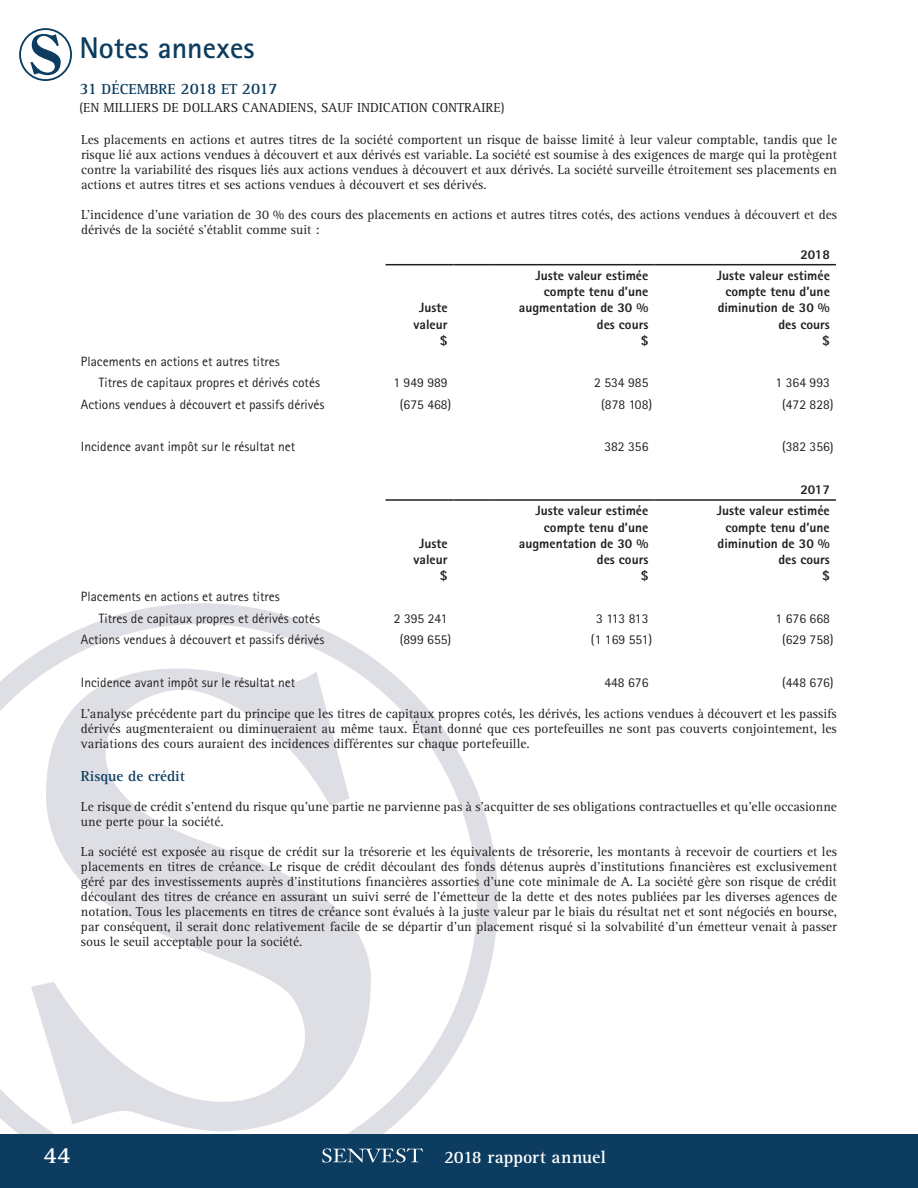
<style>
.page{position:relative;width:918px;height:1188px;background:#fff}
.page>*{position:absolute;margin:0;border:0;box-sizing:border-box;transform-origin:0 0}
.t1{font:700 30px "Rotis Sans Serif Std";color:#0c3d60}
.t2{font:700 24px "Rotis Serif Std";color:#fff}
.t3{font:700 18px "Rotis Serif Std";color:#fff}
.t4{font:700 16.5px "Rotis Serif Std";color:#0c3d60}
.t5{font:700 15px "Rotis Serif Std";color:#0c3d60}
.t6{font:13.5px/15px "Rotis Serif Std";color:#231f20;text-align:justify}
.t7{font:13.5px/21.3px "Rotis Sans Serif Std";color:#231f20}
.t8{font:800 13.5px/16.2px "Rotis Sans Serif Std";color:#231f20;text-align:right}
.s1{font-size:15px}
</style>
<div class="page">
<svg style="left:0;top:603px;width:498px;height:531px"></svg>
<svg style="left:31px;top:668px;width:340px;height:463px"></svg>
<div style="left:0;top:1134px;width:918px;height:54px;background:#0c3d60"></div>
<svg style="left:322px;top:1148px;width:101px;height:15px"></svg>
<svg style="left:19px;top:28px;width:53px;height:53px"></svg>
<hr style="left:386px;top:264px;width:68px;height:1px;background:#231f20">
<hr style="left:454px;top:264px;width:40px;height:1px;background:#231f20">
<hr style="left:494px;top:264px;width:160px;height:1px;background:#231f20">
<hr style="left:654px;top:264px;width:182px;height:1px;background:#231f20">
<hr style="left:386px;top:499px;width:68px;height:2px;background:#231f20">
<hr style="left:454px;top:499px;width:40px;height:2px;background:#231f20">
<hr style="left:494px;top:499px;width:160px;height:2px;background:#231f20">
<hr style="left:654px;top:499px;width:182px;height:2px;background:#231f20">
<h1 class="t1" style="left:80px;top:29px;width:176px">Notes annexes</h1>
<p class="t4" style="left:80px;top:79px;width:200px">31 <span class="s1">DÉCEMBRE</span> 2018 <span class="s1">ET</span> 2017</p>
<p class="t6" style="left:80px;top:100px;width:427px">(EN MILLIERS DE DOLLARS CANADIENS, SAUF INDICATION CONTRAIRE)</p>
<p class="t6" style="left:81px;top:133px;width:758px">Les placements en actions et autres titres de la société comportent un risque de baisse limité à leur valeur comptable, tandis que le risque lié aux actions vendues à découvert et aux dérivés est variable. La société est soumise à des exigences de marge qui la protègent contre la variabilité des risques liés aux actions vendues à découvert et aux dérivés. La société surveille étroitement ses placements en actions et autres titres et ses actions vendues à découvert et ses dérivés.</p>
<p class="t6" style="left:81px;top:208px;width:757px">L’incidence d’une variation de 30 % des cours des placements en actions et autres titres cotés, des actions vendues à découvert et des dérivés de la société s’établit comme suit :</p>
<p class="t8" style="left:800px;top:246px;width:31px">2018</p>
<p class="t7" style="left:99px;top:351px;width:223px;text-indent:-18px">Placements en actions et autres titres<br>Titres de capitaux propres et dérivés cotés</p>
<p class="t8" style="left:414px;top:300px;width:35px">Juste valeur $</p>
<p class="t8" style="left:519px;top:267px;width:131px">Juste valeur estimée compte tenu d’une augmentation de 30 % des cours<br>$</p>
<p class="t8" style="left:717px;top:267px;width:114px">Juste valeur estimée compte tenu d’une diminution de 30 % des cours<br>$</p>
<p class="t7" style="left:393px;top:372px;width:56px">1 949 989</p>
<p class="t7" style="left:594px;top:372px;width:56px">2 534 985</p>
<p class="t7" style="left:776px;top:372px;width:56px">1 364 993</p>
<p class="t7" style="left:81px;top:393px;width:245px">Actions vendues à découvert et passifs dérivés</p>
<p class="t7" style="left:400px;top:393px;width:53px">(675 468)</p>
<p class="t7" style="left:601px;top:393px;width:53px">(878 108)</p>
<p class="t7" style="left:782px;top:393px;width:53px">(472 828)</p>
<p class="t7" style="left:81px;top:436px;width:216px">Incidence avant impôt sur le résultat net</p>
<p class="t7" style="left:604px;top:436px;width:45px">382 356</p>
<p class="t7" style="left:782px;top:436px;width:53px">(382 356)</p>
<p class="t8" style="left:800px;top:481px;width:31px">2017</p>
<p class="t7" style="left:99px;top:586px;width:223px;text-indent:-18px">Placements en actions et autres titres<br>Titres de capitaux propres et dérivés cotés</p>
<p class="t8" style="left:414px;top:535px;width:35px">Juste valeur $</p>
<p class="t8" style="left:519px;top:503px;width:131px">Juste valeur estimée compte tenu d’une augmentation de 30 % des cours<br>$</p>
<p class="t8" style="left:717px;top:503px;width:114px">Juste valeur estimée compte tenu d’une diminution de 30 % des cours<br>$</p>
<p class="t7" style="left:394px;top:607px;width:55px">2 395 241</p>
<p class="t7" style="left:596px;top:607px;width:54px">3 113 813</p>
<p class="t7" style="left:776px;top:607px;width:56px">1 676 668</p>
<p class="t7" style="left:81px;top:629px;width:245px">Actions vendues à découvert et passifs dérivés</p>
<p class="t7" style="left:400px;top:629px;width:53px">(899 655)</p>
<p class="t7" style="left:591px;top:629px;width:63px">(1 169 551)</p>
<p class="t7" style="left:782px;top:629px;width:53px">(629 758)</p>
<p class="t7" style="left:81px;top:671px;width:216px">Incidence avant impôt sur le résultat net</p>
<p class="t7" style="left:604px;top:671px;width:45px">448 676</p>
<p class="t7" style="left:782px;top:671px;width:53px">(448 676)</p>
<p class="t6" style="left:81px;top:707px;width:757px">L’analyse précédente part du principe que les titres de capitaux propres cotés, les dérivés, les actions vendues à découvert et les passifs dérivés augmenteraient ou diminueraient au même taux. Étant donné que ces portefeuilles ne sont pas couverts conjointement, les variations des cours auraient des incidences différentes sur chaque portefeuille.</p>
<p class="t5" style="left:81px;top:767px;width:105px">Risque de crédit</p>
<p class="t6" style="left:81px;top:800px;width:757px">Le risque de crédit s’entend du risque qu’une partie ne parvienne pas à s’acquitter de ses obligations contractuelles et qu’elle occasionne une perte pour la société.</p>
<p class="t6" style="left:81px;top:845px;width:758px">La société est exposée au risque de crédit sur la trésorerie et les équivalents de trésorerie, les montants à recevoir de courtiers et les placements en titres de créance. Le risque de crédit découlant des fonds détenus auprès d’institutions financières est exclusivement géré par des investissements auprès d’institutions financières assorties d’une cote minimale de A. La société gère son risque de crédit découlant des titres de créance en assurant un suivi serré de l’émetteur de la dette et des notes publiées par les diverses agences de notation. Tous les placements en titres de créance sont évalués à la juste valeur par le biais du résultat net et sont négociés en bourse, par conséquent, il serait donc relativement facile de se départir d’un placement risqué si la solvabilité d’un émetteur venait à passer sous le seuil acceptable pour la société.</p>
<h2 class="t2" style="left:44px;top:1141px;width:28px">44</h2>
<h3 class="t3" style="left:444px;top:1146px;width:163px">2018 rapport annuel</h3>
</div>
